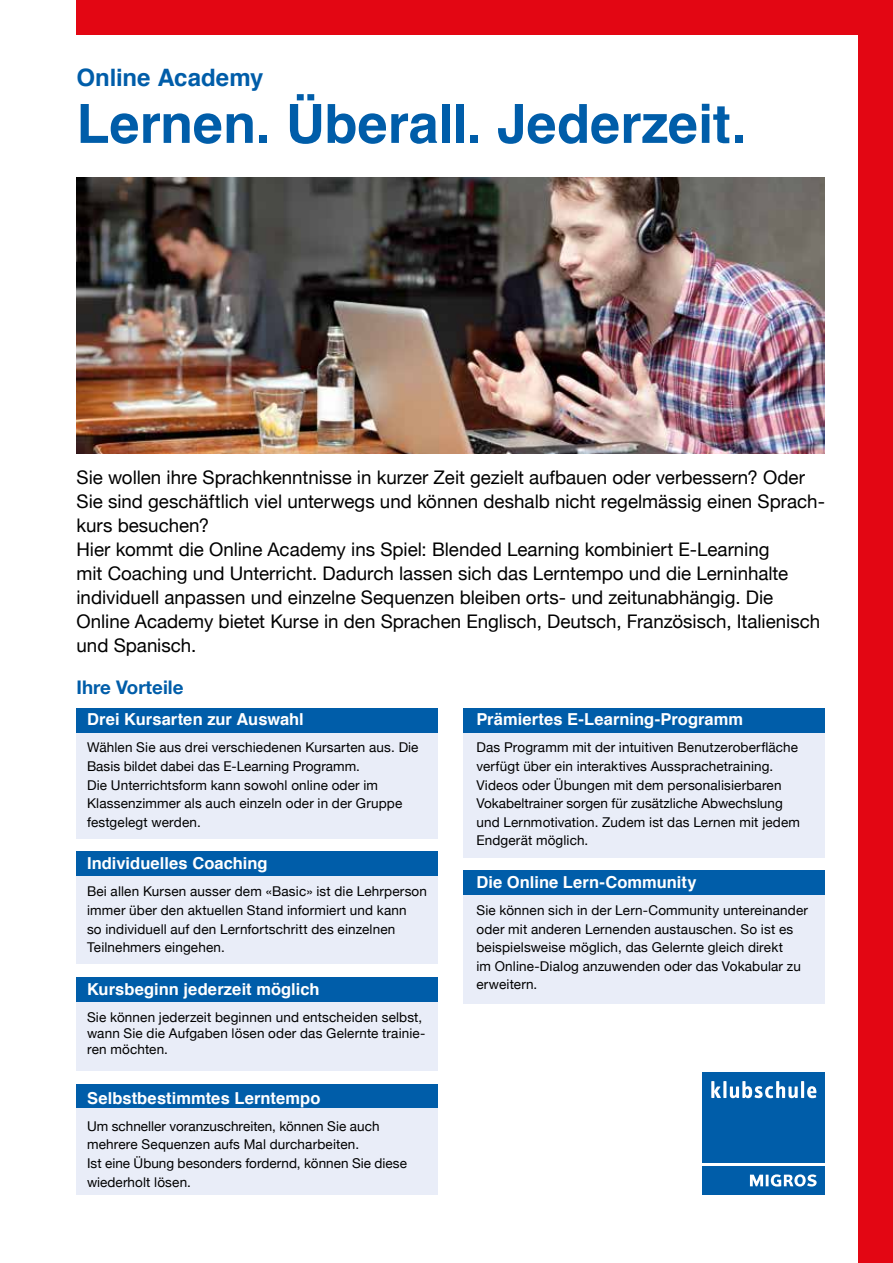
<style>
.page{position:relative;width:893px;height:1263px;background:#fff}
.page>*{position:absolute;margin:0;border:0;box-sizing:border-box;transform-origin:0 0}
.t1{font:700 54px "Helvetica";color:#005da9}
.t2{font:700 24px "Helvetica";color:#005da9}
.t3{font:18.75px/24px "Helvetica Neue";color:#000}
.t4{font:700 18.75px "Helvetica Neue";color:#005da9}
.t5{font:700 16.5px "Helvetica";letter-spacing:.005em;color:#fff}
.t6{font:13.5px/18.6px "Helvetica Neue";letter-spacing:.01em;color:#000}
</style>
<div class="page">
<div style="left:77px;top:732px;width:361px;height:107px;background:#e9edf8"></div>
<div style="left:77px;top:876px;width:361px;height:87px;background:#e9edf8"></div>
<div style="left:464px;top:895px;width:361px;height:109px;background:#e9edf8"></div>
<div style="left:464px;top:732px;width:361px;height:126px;background:#e9edf8"></div>
<div style="left:77px;top:1001px;width:361px;height:70px;background:#e9edf8"></div>
<div style="left:77px;top:1108px;width:361px;height:87px;background:#e9edf8"></div>
<div style="left:77px;top:708px;width:361px;height:25px;background:#005da9"></div>
<div style="left:77px;top:851px;width:361px;height:25px;background:#005da9"></div>
<div style="left:464px;top:870px;width:361px;height:25px;background:#005da9"></div>
<div style="left:77px;top:1084px;width:361px;height:24px;background:#005da9"></div>
<div style="left:464px;top:708px;width:361px;height:25px;background:#005da9"></div>
<div style="left:77px;top:977px;width:361px;height:24px;background:#005da9"></div>
<img style="left:77px;top:177px;width:748px;height:276px">
<div style="left:77px;top:0;width:816px;height:34px;background:#e30613"></div>
<div style="left:859px;top:0;width:34px;height:1263px;background:#e30613"></div>
<div style="left:702px;top:1166px;width:123px;height:29px;background:#005da9"></div>
<div style="left:702px;top:1072px;width:123px;height:91px;background:#005da9"></div>
<svg style="left:750px;top:1174px;width:67px;height:12px"></svg>
<svg style="left:711px;top:1081px;width:10px;height:17px"></svg>
<hr style="left:723px;top:1081px;width:3px;height:17px;background:#fff">
<svg style="left:730px;top:1081px;width:68px;height:17px"></svg>
<hr style="left:801px;top:1081px;width:3px;height:17px;background:#fff">
<svg style="left:807px;top:1086px;width:9px;height:12px"></svg>
<h2 class="t2" style="left:77px;top:58px;width:189px">Online Academy</h2>
<h1 class="t1" style="left:77px;top:80px;width:671px">Lernen. Überall. Jederzeit.</h1>
<p class="t3" style="left:77px;top:466px;width:750px">Sie wollen ihre Sprachkenntnisse in kurzer Zeit gezielt aufbauen oder verbessern? Oder Sie sind geschäftlich viel unterwegs und können deshalb nicht regelmässig einen Sprach&shy;kurs besuchen?<br>Hier kommt die Online Academy ins Spiel: Blended Learning kombiniert E-Learning<br>mit Coaching und Unterricht. Dadurch lassen sich das Lerntempo und die Lerninhalte individuell anpassen und einzelne Sequenzen bleiben orts- und zeitunabhängig. Die Online Academy bietet Kurse in den Sprachen Englisch, Deutsch, Französisch, Italienisch und Spanisch.</p>
<h3 class="t4" style="left:77px;top:673px;width:108px">Ihre Vorteile</h3>
<p class="t5" style="left:87px;top:706px;width:218px">Drei Kursarten zur Auswahl</p>
<p class="t6" style="left:87px;top:739px;width:333px">Wählen Sie aus drei verschiedenen Kursarten aus. Die Basis bildet dabei das E-Learning Programm.<br>Die Unterrichtsform kann sowohl online oder im Klassenzimmer als auch einzeln oder in der Gruppe festgelegt werden.</p>
<p class="t5" style="left:87px;top:850px;width:182px">Individuelles Coaching</p>
<p class="t6" style="left:87px;top:883px;width:341px">Bei allen Kursen ausser dem «Basic» ist die Lehrperson immer über den aktuellen Stand informiert und kann<br>so individuell auf den Lernfortschritt des einzelnen Teilnehmers eingehen.</p>
<p class="t5" style="left:87px;top:976px;width:234px">Kursbeginn jederzeit möglich</p>
<p class="t6" style="left:87px;top:1010px;width:340px;line-height:16.2px">Sie können jederzeit beginnen und entscheiden selbst, wann Sie die Aufgaben lösen oder das Gelernte trainie&shy;ren möchten.</p>
<p class="t5" style="left:87px;top:1084px;width:235px">Selbstbestimmtes Lerntempo</p>
<p class="t6" style="left:87px;top:1117px;width:321px">Um schneller voranzuschreiten, können Sie auch mehrere Sequenzen aufs Mal durcharbeiten.<br>Ist eine Übung besonders fordernd, können Sie diese wiederholt lösen.</p>
<p class="t5" style="left:476px;top:706px;width:268px">Prämiertes E-Learning-Programm</p>
<p class="t6" style="left:476px;top:739px;width:325px">Das Programm mit der intuitiven Benutzeroberfläche verfügt über ein interaktives Aussprachetraining.<br>Videos oder Übungen mit dem personalisierbaren Vokabeltrainer sorgen für zusätzliche Abwechslung und Lernmotivation. Zudem ist das Lernen mit jedem Endgerät möglich.</p>
<p class="t5" style="left:476px;top:869px;width:222px">Die Online Lern-Community</p>
<p class="t6" style="left:476px;top:902px;width:333px">Sie können sich in der Lern-Community untereinander oder mit anderen Lernenden austauschen. So ist es beispielsweise möglich, das Gelernte gleich direkt<br>im Online-Dialog anzuwenden oder das Vokabular zu erweitern.</p>
</div>
